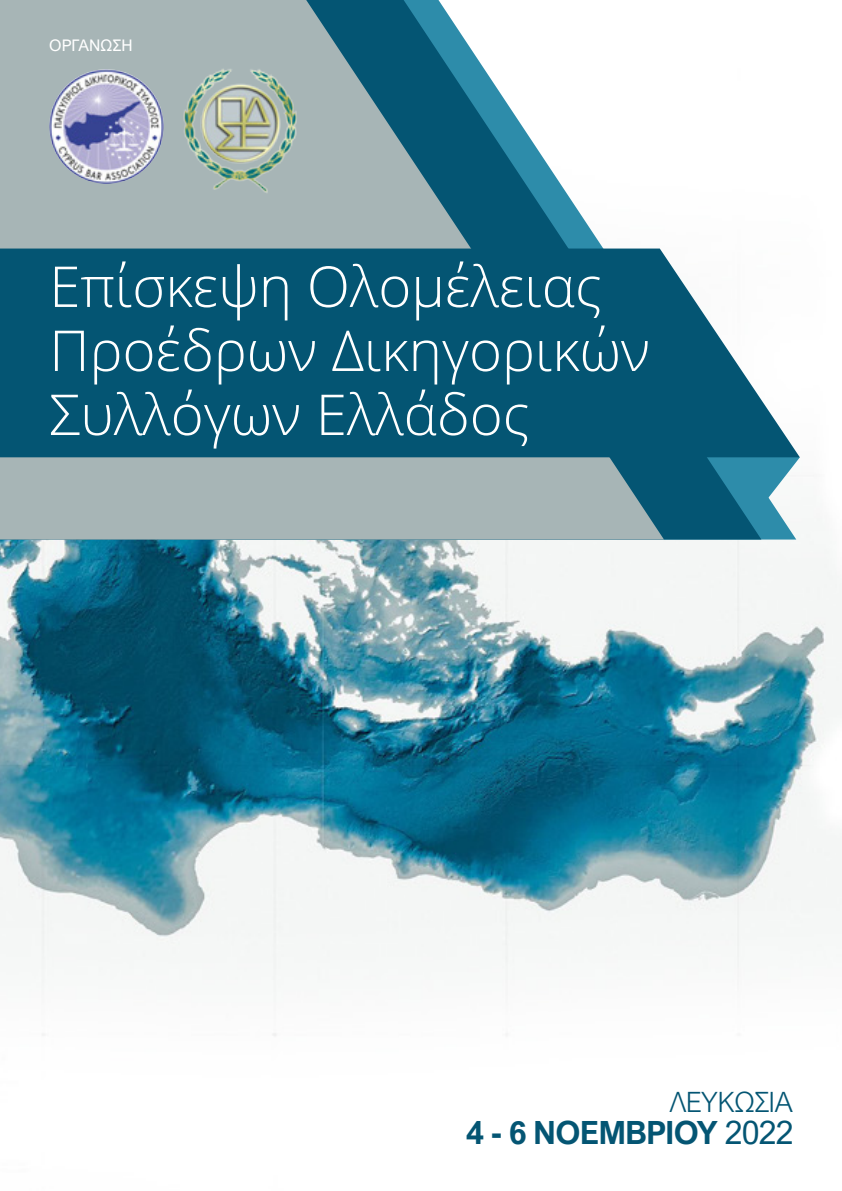
<style>
.page{position:relative;width:842px;height:1191px;background:#fff}
.page>*{position:absolute;margin:0;border:0;box-sizing:border-box;transform-origin:0 0}
.t1{font:300 56.4px/64px "Open Sans";color:#fff}
.t2{font:700 32px "Arial Nova";letter-spacing:-.03em;color:#045573}
.t3{font:300 28px "Arial Nova";letter-spacing:-.025em;color:#045573}
.t4{font:16px "Arial Nova";letter-spacing:-.01em;color:#fff}
.s1{font-weight:400}
</style>
<div class="page">
<img style="left:0;top:518px;width:842px;height:518px">
<svg style="left:761px;top:457px;width:35px;height:82px;fill:#2d8caa"></svg>
<svg style="left:664px;top:457px;width:97px;height:82px;background:#0f6482"></svg>
<svg style="left:0;top:0;width:664px;height:539px;fill:#a7b5b6"></svg>
<svg style="left:0;top:248px;width:800px;height:209px;background:#1a637f"></svg>
<img style="left:49px;top:69px;width:115px;height:115px;border-radius:57px">
<img style="left:180px;top:67px;width:120px;height:126px">
<p class="t4" style="left:49px;top:37px;width:85px">ΟΡΓΑΝΩΣΗ</p>
<p class="t1" style="left:49px;top:253px;width:602px">Επίσκεψη Ολομέλειας<br>Προέδρων Δικηγορικών<br>Συλλόγων Ελλάδος</p>
<p class="t3" style="left:669px;top:1086px;width:125px">ΛΕΥΚΩΣΙΑ</p>
<p class="t2" style="left:466px;top:1114px;width:329px">4 - 6 ΝΟΕΜΒΡΙΟΥ <span class="s1">2022</span></p>
</div>
